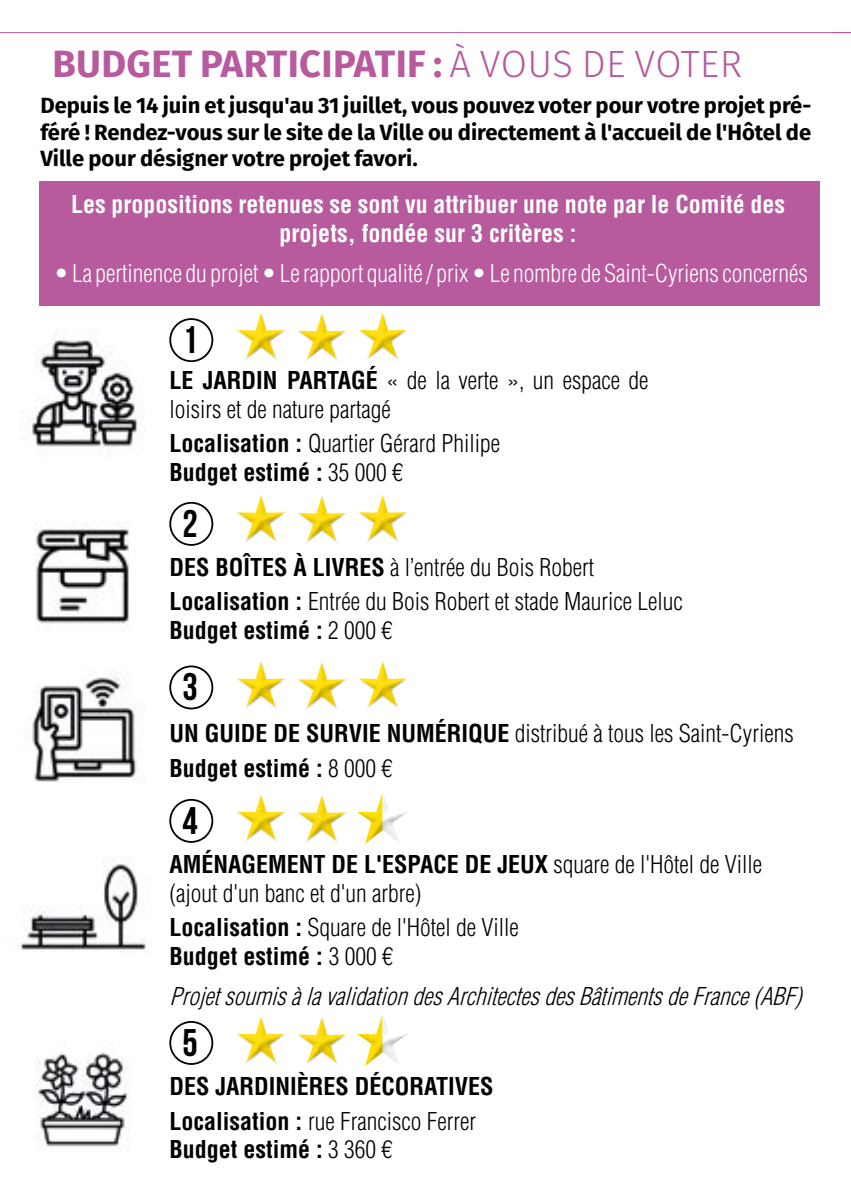
<style>
.page{position:relative;width:851px;height:1191px;background:#fff}
.page>*{position:absolute;margin:0;border:0;box-sizing:border-box;transform-origin:0 0}
.t1{font:700 38.4px "Bebas Neue";color:#000}
.t2{font:700 38px "Fira Sans";letter-spacing:.01em;color:#b75a9e}
.t3{font:300 condensed 24px/28.8px "Helvetica LT Std";color:#000}
.t4{font:700 condensed 24px/34.4px "Helvetica LT Std";color:#000}
.t5{font:700 condensed 24px/28.8px "Helvetica LT Std";color:#fff;text-align:center}
.t6{font:300 condensed 24px "Helvetica LT Std";color:#fff}
.t7{font:italic 300 condensed 24px "Helvetica LT Std";color:#000}
.t8{font:700 22px/26.4px "Fira Sans";color:#000;text-align:justify}
.s1{font-weight:300}
.s2{font-weight:700}
</style>
<div class="page">
<div style="left:40px;top:181px;width:779px;height:125px;background:#b75a9e"></div>
<hr style="left:0;top:32px;width:850px;height:1px;background:#b75a9e">
<div style="left:217px;top:293px;width:90px;height:70px;background:#000;opacity:.56"></div>
<div style="left:278px;top:294px;width:90px;height:70px;background:#b75a9e"></div>
<svg style="left:231px;top:306px;width:137px;height:58px"></svg>
<div style="left:338px;top:293px;width:90px;height:70px;background:#000;opacity:.56"></div>
<div style="left:169px;top:318px;width:44px;height:44px;border:2px solid #000;border-radius:50%"></div>
<svg style="left:237px;top:495px;width:101px;height:48px"></svg>
<div style="left:338px;top:475px;width:90px;height:70px;background:#000;opacity:.56"></div>
<div style="left:169px;top:502px;width:44px;height:44px;border:2px solid #000;border-radius:50%"></div>
<svg style="left:237px;top:661px;width:101px;height:49px"></svg>
<div style="left:338px;top:641px;width:90px;height:70px;background:#000;opacity:.56"></div>
<div style="left:169px;top:665px;width:44px;height:44px;border:2px solid #000;border-radius:50%"></div>
<div style="left:169px;top:799px;width:44px;height:44px;border:2px solid #000;border-radius:50%"></div>
<svg style="left:237px;top:793px;width:170px;height:51px"></svg>
<div style="left:169px;top:1021px;width:44px;height:44px;border:2px solid #000;border-radius:50%"></div>
<svg style="left:237px;top:1015px;width:170px;height:51px"></svg>
<img style="left:21px;top:330px;width:117px;height:124px">
<img style="left:35px;top:522px;width:95px;height:105px">
<img style="left:32px;top:675px;width:108px;height:107px">
<img style="left:20px;top:859px;width:127px;height:94px">
<img style="left:37px;top:1052px;width:93px;height:97px">
<h2 class="t2" style="left:52px;top:32px;width:691px">BUDGET PARTICIPATIF : <span class="s1">À VOUS DE VOTER</span></h2>
<p class="t8" style="left:40px;top:91px;width:772px">Depuis le 14 juin et jusqu'au 31 juillet, vous pouvez voter pour votre projet pré&shy;féré ! Rendez-vous sur le site de la Ville ou directement à l'accueil de l'Hôtel de Ville pour désigner votre projet favori.</p>
<p class="t5" style="left:71px;top:190px;width:715px">Les propositions retenues se sont vu attribuer une note par le Comité des projets, fondée sur 3 critères :</p>
<p class="t6" style="left:54px;top:259px;width:755px">• La pertinence du projet • Le rapport qualité / prix • Le nombre de Saint-Cyriens concernés</p>
<h1 class="t1" style="left:183px;top:319px;width:17px">1</h1>
<p class="t3" style="left:169px;top:366px;width:480px"><span class="s2">LE JARDIN PARTAGÉ</span> « de la verte », un espace de loisirs et de nature partagé</p>
<p class="t3" style="left:169px;top:429px;width:332px"><span class="s2">Localisation :</span> Quartier Gérard Philipe<br><span class="s2">Budget estimé :</span> 35 000 €</p>
<h1 class="t1" style="left:183px;top:502px;width:17px">2</h1>
<p class="t3" style="left:169px;top:549px;width:515px;line-height:34.4px"><span class="s2">DES BOÎTES À LIVRES</span> à l’entrée du Bois Robert<br><span class="s2">Localisation :</span> Entrée du Bois Robert et stade Maurice Leluc</p>
<p class="t4" style="left:169px;top:613px;width:224px">Budget estimé : <span class="s1">2 000 €</span></p>
<h1 class="t1" style="left:183px;top:666px;width:17px">3</h1>
<p class="t4" style="left:169px;top:716px;width:625px">UN GUIDE DE SURVIE NUMÉRIQUE <span class="s1">distribué à tous les Saint-Cyriens<br></span>Budget estimé : <span class="s1">8 000 €</span></p>
<h1 class="t1" style="left:183px;top:799px;width:17px">4</h1>
<p class="t3" style="left:169px;top:849px;width:594px"><span class="s2">AMÉNAGEMENT DE L'ESPACE DE JEUX</span> square de l'Hôtel de Ville (ajout d'un banc et d'un arbre)</p>
<p class="t3" style="left:169px;top:912px;width:351px"><span class="s2">Localisation :</span> Square de l'Hôtel de Ville<br><span class="s2">Budget estimé :</span> 3 000 €</p>
<p class="t7" style="left:169px;top:981px;width:641px">ProjetsoumisàlavalidationdesArchitectesdesBâtimentsdeFrance(ABF)</p>
<h1 class="t1" style="left:183px;top:1021px;width:17px">5</h1>
<p class="t4" style="left:169px;top:1069px;width:326px">DES JARDINIÈRES DÉCORATIVES<br>Localisation : <span class="s1">rue Francisco Ferrer</span></p>
<p class="t4" style="left:169px;top:1132px;width:224px">Budget estimé : <span class="s1">3 360 €</span></p>
</div>
